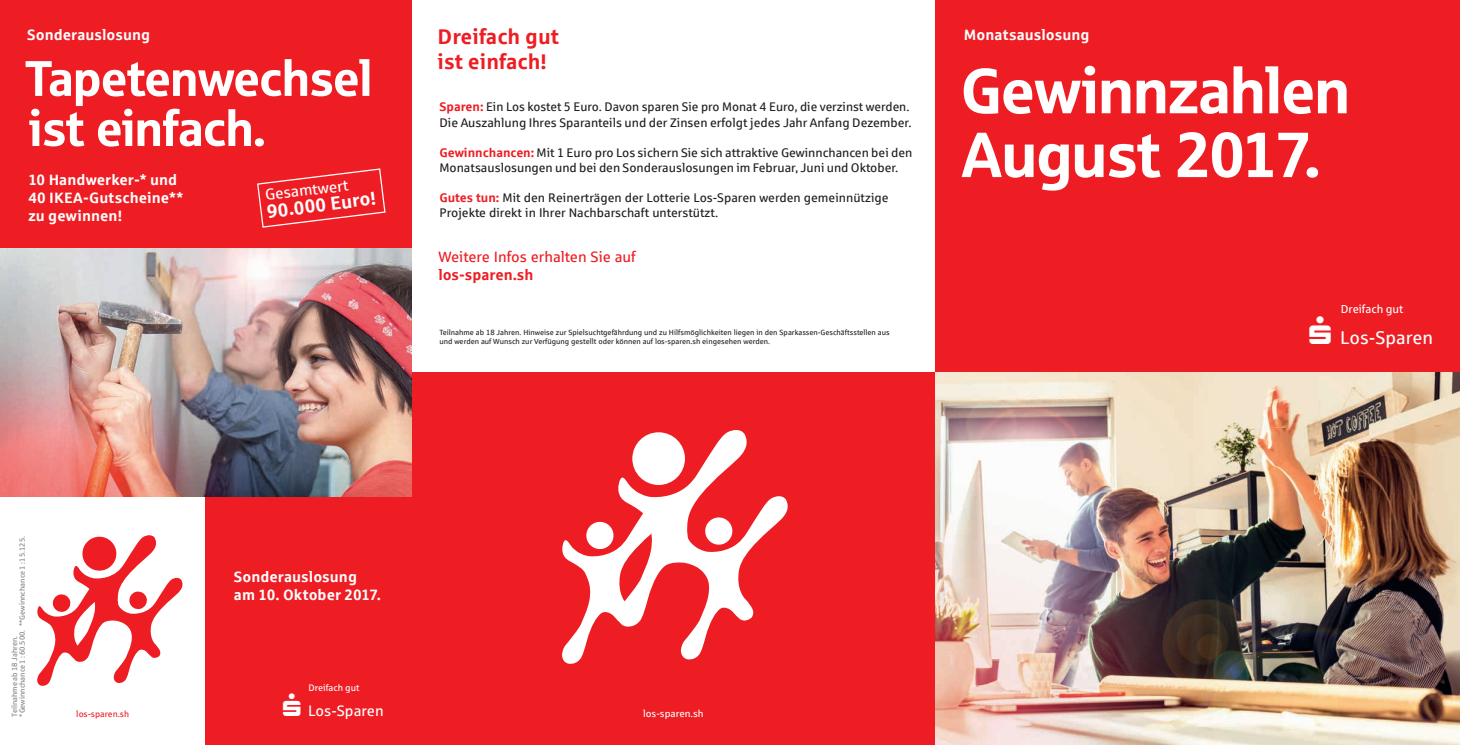
<style>
.page{position:relative;width:1460px;height:745px;background:#fff}
.page>*{position:absolute;margin:0;border:0;box-sizing:border-box;transform-origin:0 0}
.t1{font:63.75px/63.8px "Sparkasse Head";color:#fff}
.t2{font:50px/50px "Sparkasse Head";color:#fff}
.t3{font:700 21.25px/25.5px "Sparkasse Rg";color:#ee1d23}
.t4{font:700 18.75px "Sparkasse Rg";color:#fff}
.t5{font:18.38px "Sparkasse Rg";color:#fff}
.t6{font:15.62px "Sparkasse Rg";color:#fff}
.t7{font:700 15px/18px "Sparkasse Rg";letter-spacing:.005em;color:#fff}
.t8{font:15px "Sparkasse Rg";color:#ee1d23}
.t9{font:700 15px "Sparkasse Rg";color:#ee1d23}
.t10{font:15px "Sparkasse Rg";color:#fff}
.t11{font:12.5px/15px "Sparkasse Rg";color:#231f20}
.t12{font:11.5px "Sparkasse Rg";letter-spacing:-.005em;color:#fff}
.t13{font:10px "Sparkasse Rg";color:#fff}
.t14{font:9.38px "Sparkasse Rg";letter-spacing:-.005em;color:#fff}
.t15{font:8.75px "Sparkasse Rg";color:#ee1d23}
.t16{font:7.5px/9px "Sparkasse Rg";color:#231f20}
.t17{font:7.5px/7.5px "Sparkasse Rg";color:#808285}
.s1{font-weight:700;color:#ee1d23}
</style>
<div class="page">
<div style="left:935px;top:0;width:525px;height:372px;background:#ee1d23"></div>
<div style="left:411px;top:372px;width:524px;height:372px;background:#ee1d23"></div>
<img style="left:935px;top:372px;width:525px;height:372px">
<div style="left:0;top:0;width:411px;height:248px;background:#ee1d23"></div>
<div style="left:206px;top:496px;width:205px;height:248px;background:#ee1d23"></div>
<img style="left:0;top:248px;width:411px;height:248px">
<svg style="left:37px;top:535px;width:145px;height:150px"></svg>
<div style="left:82px;top:536px;width:34px;height:34px;background:#ee1d23;border-radius:50%"></div>
<svg style="left:562px;top:430px;width:226px;height:233px"></svg>
<div style="left:632px;top:432px;width:53px;height:52px;background:#fff;border-radius:50%"></div>
<svg style="left:257px;top:168px;width:129px;height:60px"></svg>
<p class="t7" style="left:27px;top:25px;width:125px">Sonderauslosung</p>
<h2 class="t2" style="left:25px;top:51px;width:348px">Tapetenwechsel ist einfach.</h2>
<p class="t6" style="left:264px;top:185px;width:85px;rotate:-7deg">Gesamtwert</p>
<p class="t7" style="left:28px;top:170px;width:156px">10 Handwerker-* und<br>40 IKEA-Gutscheine** zu gewinnen!</p>
<h3 class="t4" style="left:266px;top:199px;width:111px;rotate:-7deg">90.000 Euro!</h3>
<h3 class="t3" style="left:438px;top:23px;width:123px">Dreifach gut ist einfach!</h3>
<p class="t11" style="left:439px;top:99px;width:474px"><span class="s1">Sparen:</span> Ein Los kostet 5 Euro. Davon sparen Sie pro Monat 4 Euro, die verzinst werden.<br>Die Auszahlung Ihres Sparanteils und der Zinsen erfolgt jedes Jahr Anfang Dezember.</p>
<p class="t11" style="left:439px;top:144px;width:474px"><span class="s1">Gewinnchancen:</span> Mit 1 Euro pro Los sichern Sie sich attraktive Gewinnchancen bei den<br>Monatsauslosungen und bei den Sonderauslosungen im Februar, Juni und Oktober.</p>
<p class="t11" style="left:439px;top:189px;width:451px"><span class="s1">Gutes tun:</span> Mit den Reinerträgen der Lotterie Los-Sparen werden gemeinnützige<br>Projekte direkt in Ihrer Nachbarschaft unterstützt.</p>
<p class="t8" style="left:438px;top:248px;width:199px">Weitere Infos erhalten Sie auf</p>
<p class="t9" style="left:438px;top:265px;width:97px">los-sparen.sh</p>
<p class="t16" style="left:439px;top:327px;width:452px">Teilnahme ab 18 Jahren. Hinweise zur Spielsuchtgefährdung und zu Hilfsmöglichkeiten liegen in den Sparkassen-Geschäftsstellen aus und werden auf Wunsch zur Verfügung gestellt oder können auf los-sparen.sh eingesehen werden.</p>
<p class="t7" style="left:964px;top:25px;width:127px">Monatsauslosung</p>
<h1 class="t1" style="left:961px;top:57px;width:390px">Gewinnzahlen<br>August 2017.</h1>
<p class="t12" style="left:1341px;top:301px;width:64px">Dreifach gut</p>
<h3 class="t5" style="left:1340px;top:326px;width:94px">Los-Sparen</h3>
<p class="t17" style="left:11px;top:716px;width:182px;rotate:-90deg">Teilnahme ab 18 Jahren.<br>*Gewinnchance 1: 60.500. **Gewinnchance 1:15.125.</p>
<p class="t15" style="left:76px;top:707px;width:54px">los-sparen.sh</p>
<p class="t7" style="left:234px;top:566px;width:149px">Sonderauslosung am 10. Oktober 2017.</p>
<p class="t14" style="left:308px;top:681px;width:52px">Dreifach gut</p>
<p class="t10" style="left:308px;top:701px;width:77px">Los-Sparen</p>
<p class="t13" style="left:643px;top:706px;width:62px">los-sparen.sh</p>
</div>
